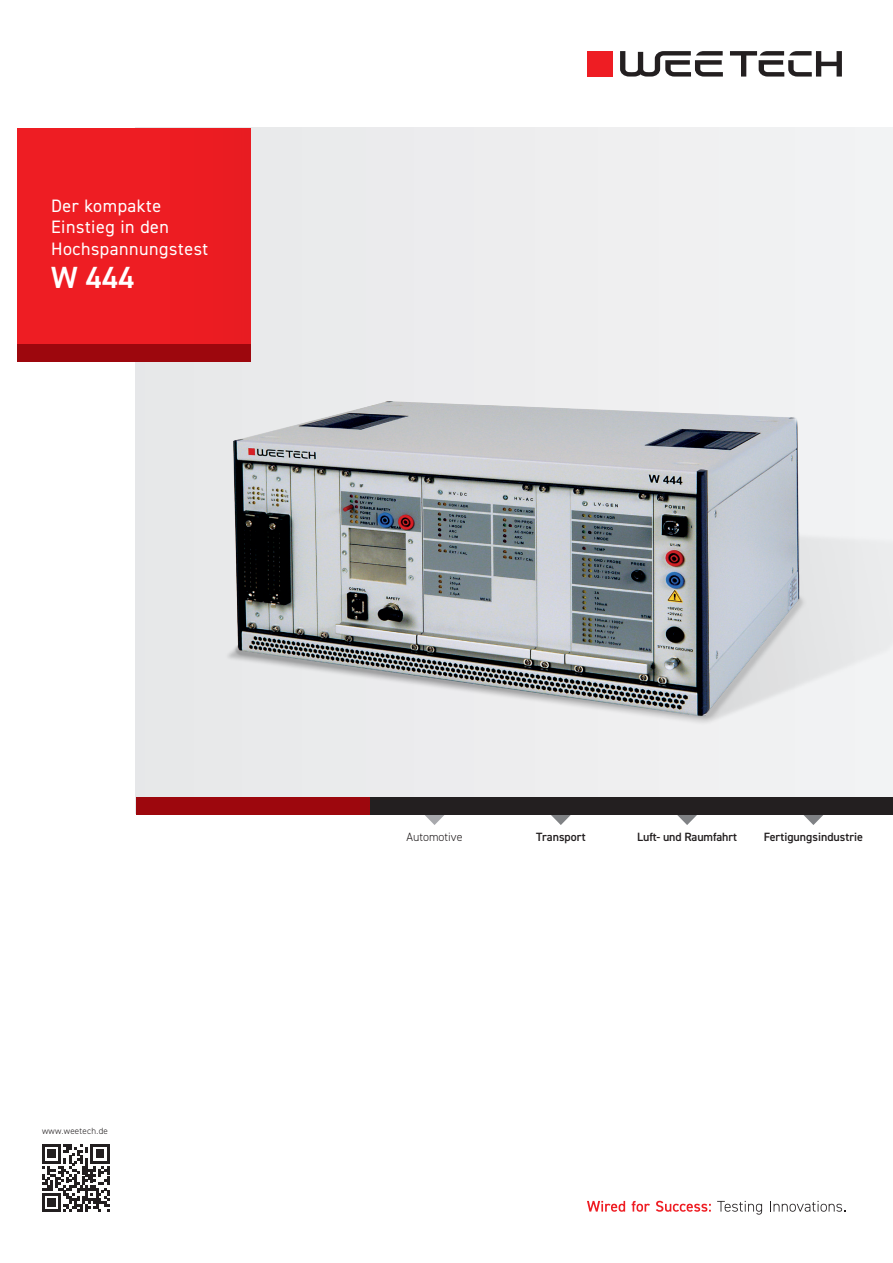
<style>
.page{position:relative;width:893px;height:1263px;background:#fff}
.page>*{position:absolute;margin:0;border:0;box-sizing:border-box;transform-origin:0 0}
.t1{font:600 30.6px "DIN2014";color:#fff}
.t2{font:18px/21.6px "DIN2014";letter-spacing:.03em;color:#fff}
.t3{font:600 12px "DIN2014";color:#231f20}
.t4{font:300 12px "DIN2014";color:#231f20}
.t5{font:300 9px "DIN2014";letter-spacing:.035em;color:#231f20}
</style>
<div class="page">
<div style="left:136px;top:128px;width:757px;height:686px;background:#ededee"></div>
<svg style="left:425px;top:815px;width:19px;height:10px"></svg>
<svg style="left:551px;top:815px;width:20px;height:10px"></svg>
<svg style="left:677px;top:815px;width:20px;height:10px"></svg>
<svg style="left:803px;top:815px;width:20px;height:10px"></svg>
<div style="left:364px;top:798px;width:529px;height:17px;background:#231f20"></div>
<div style="left:136px;top:798px;width:234px;height:17px;background:#9d070d"></div>
<svg style="left:42px;top:1144px;width:67px;height:68px"></svg>
<svg style="left:587px;top:1201px;width:38px;height:11px"></svg>
<svg style="left:632px;top:1201px;width:18px;height:11px"></svg>
<svg style="left:656px;top:1201px;width:55px;height:11px"></svg>
<svg style="left:717px;top:1201px;width:45px;height:13px"></svg>
<svg style="left:770px;top:1201px;width:75px;height:11px"></svg>
<div style="left:587px;top:51px;width:25px;height:26px;background:#ee1d23"></div>
<svg style="left:730px;top:51px;width:112px;height:26px"></svg>
<svg style="left:620px;top:51px;width:103px;height:26px"></svg>
<div style="left:17px;top:128px;width:234px;height:233px;background:#ee1d23"></div>
<div style="left:17px;top:344px;width:234px;height:17px;background:#9d070d"></div>
<img style="left:227px;top:401px;width:582px;height:321px">
<h2 class="t2" style="left:51px;top:194px;width:159px">Der kompakte<br>Einstieg in den<br>Hochspannungstest</h2>
<h1 class="t1" style="left:51px;top:257px;width:85px">W 444</h1>
<p class="t5" style="left:42px;top:1125px;width:67px">www.weetech.de</p>
<p class="t4" style="left:407px;top:829px;width:57px">Automotive</p>
<p class="t3" style="left:536px;top:829px;width:51px">Transport</p>
<p class="t3" style="left:637px;top:829px;width:101px">Luft- und Raumfahrt</p>
<p class="t3" style="left:764px;top:829px;width:101px">Fertigungsindustrie</p>
</div>
